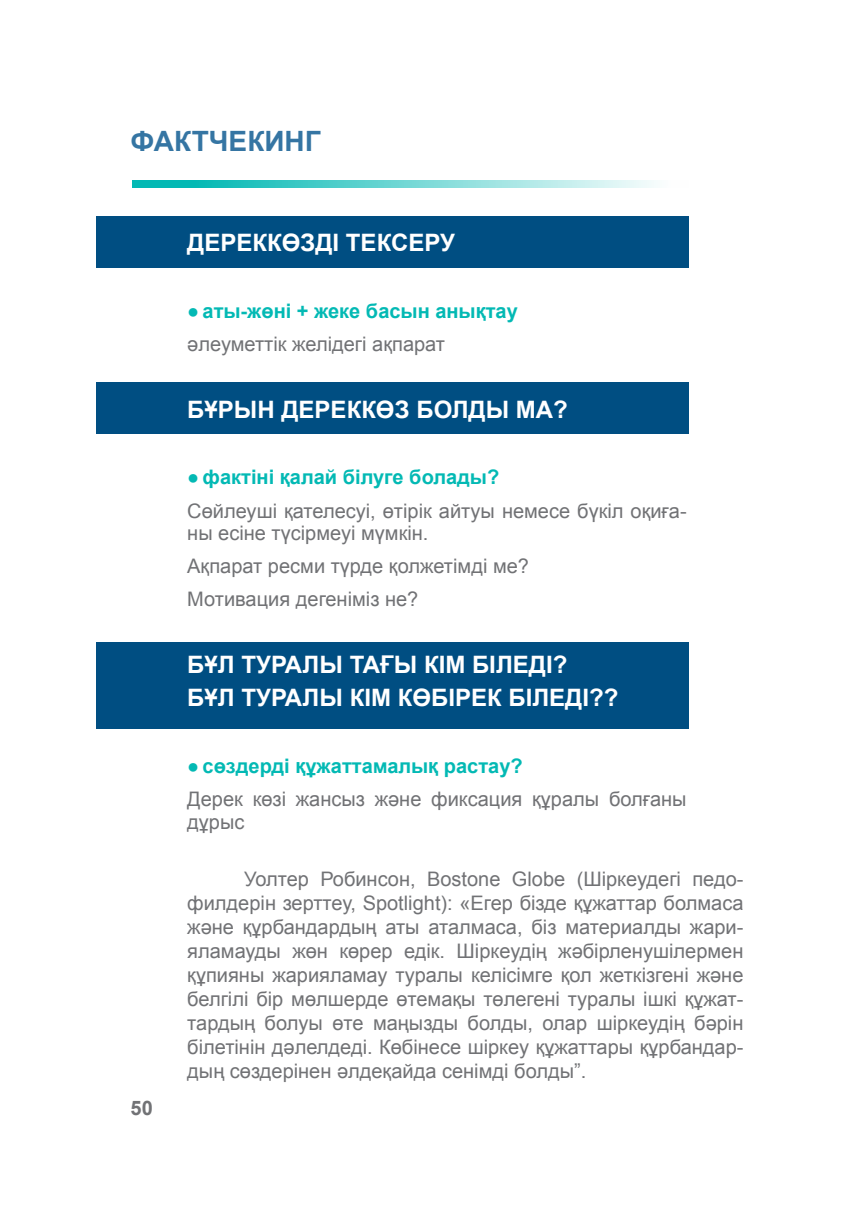
<style>
.page{position:relative;width:857px;height:1225px;background:#fff}
.page>*{position:absolute;margin:0;border:0;box-sizing:border-box;transform-origin:0 0}
.t1{font:700 28px "Arial";color:#3575a3}
.t2{font:700 24px/33.4px "Arial";color:#fff}
.t3{font:20px/24px "Arial";color:#717275}
.t4{font:700 20px/33.4px "Arial";color:#03b9b4}
.t5{font:700 20px "Arial";color:#717275}
.s1{font-weight:400}
.s2{font-weight:400;color:#717275}
.s3{color:#03b9b4}
.s4{font-weight:700;color:#03b9b4}
</style>
<div class="page">
<div style="left:96px;top:642px;width:592px;height:86px;background:#004e82"></div>
<div style="left:96px;top:382px;width:592px;height:52px;background:#004e82"></div>
<div style="left:96px;top:216px;width:592px;height:52px;background:#004e82"></div>
<svg style="left:132px;top:180px;width:522px;height:7px;background:#6dd6d3"></svg>
<h1 class="t1" style="left:130px;top:122px;width:191px">ФАКТЧЕКИНГ</h1>
<p class="t2" style="left:187px;top:226px;width:269px">ДЕРЕККӨЗДІ ТЕКСЕРУ</p>
<p class="t4" style="left:187px;top:294px;width:332px"><span class="s1">●</span> аты-жөні + жеке басын анықтау <span class="s2">әлеуметтік желідегі ақпарат</span></p>
<p class="t2" style="left:187px;top:393px;width:382px">БҰРЫН ДЕРЕККӨЗ БОЛДЫ МА?</p>
<p class="t3" style="left:187px;top:461px;width:500px;line-height:33.4px"><span class="s3">●</span> <span class="s4">фактіні қалай білуге болады?<br></span>Сөйлеуші қателесуі, өтірік айтуы немесе бүкіл оқиға-</p>
<p class="t3" style="left:187px;top:516px;width:343px;line-height:33.4px">ны есіне түсірмеуі мүмкін.<br>Ақпарат ресми түрде қолжетімді ме?<br>Мотивация дегеніміз не?</p>
<p class="t2" style="left:187px;top:648px;width:432px">БҰЛ ТУРАЛЫ ТАҒЫ КІМ БІЛЕДІ?<br>БҰЛ ТУРАЛЫ КІМ КӨБІРЕК БІЛЕДІ??</p>
<p class="t5" style="left:130px;top:1094px;width:24px">50</p>
<p class="t3" style="left:187px;top:749px;width:500px;line-height:33.4px"><span class="s3">●</span> <span class="s4">сөздерді құжаттамалық растау?<br></span>Дерек көзі жансыз және фиксация құралы болғаны</p>
<p class="t3" style="left:187px;top:809px;width:59px">дұрыс</p>
<p class="t3" style="left:187px;top:867px;width:557px;text-align:justify;text-indent:57px">Уолтер Робинсон, Bostone Globe (Шіркеудегі педо&shy;филдерін зерттеу, Spotlight): «Егер бізде құжаттар болмаса және құрбандардың аты аталмаса, біз материалды жари&shy;яламауды жөн көрер едік. Шіркеудің жәбірленушілермен құпияны жарияламау туралы келісімге қол жеткізгені және белгілі бір мөлшерде өтемақы төлегені туралы ішкі құжат&shy;тардың болуы өте маңызды болды, олар шіркеудің бәрін білетінін дәлелдеді. Көбінесе шіркеу құжаттары құрбандар&shy;дың сөздерінен әлдеқайда сенімді болды”.</p>
</div>
